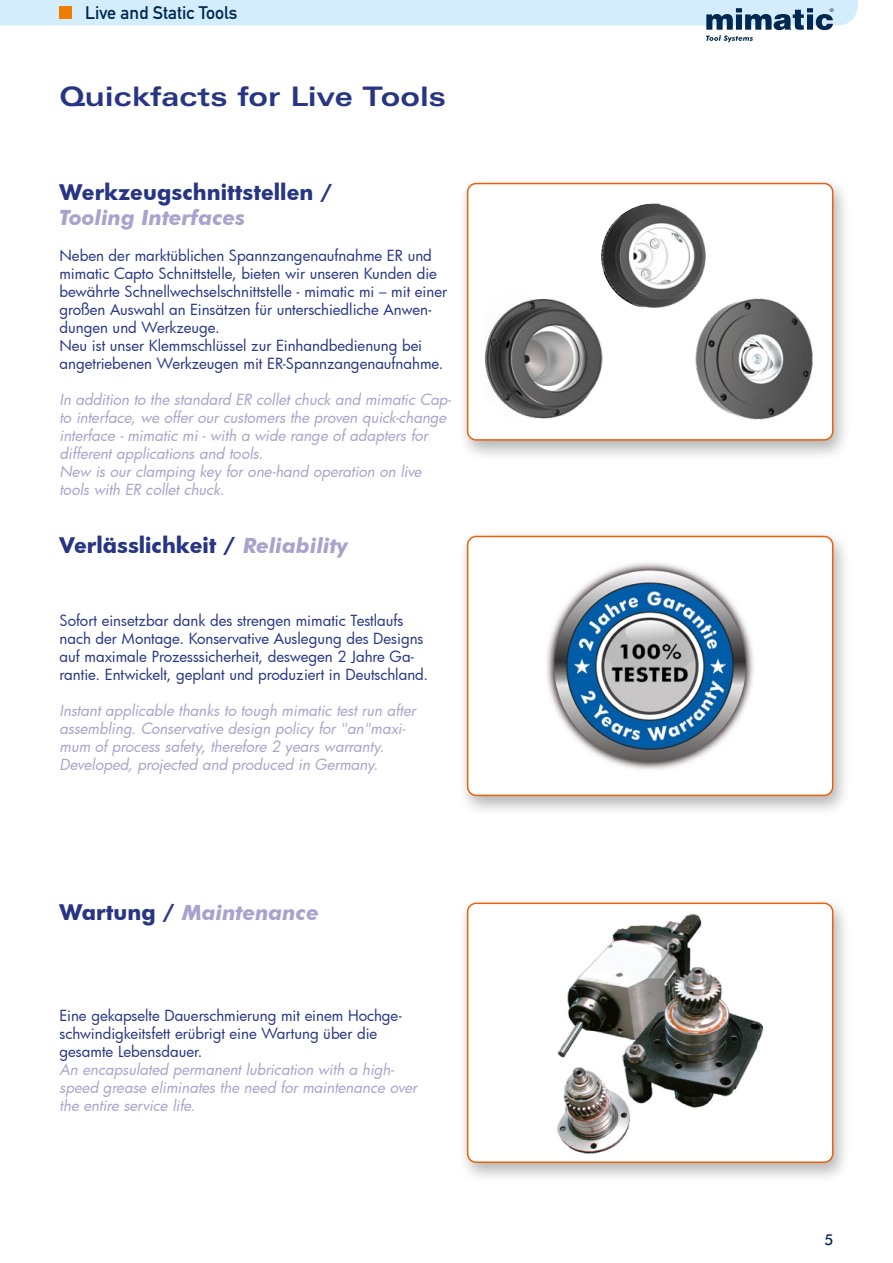
<style>
.page{position:relative;width:893px;height:1263px;background:#fff}
.page>*{position:absolute;margin:0;border:0;box-sizing:border-box;transform-origin:0 0}
.t1{font:700 expanded 27px "Zurich BT";color:#283583}
.t2{font:700 21px "Futura";color:#283583}
.t3{font:italic 700 21px "Futura BT";color:#a7a3cc}
.t4{font:18px "DIN Mittelschrift LT";color:#002851}
.t5{font:15px/18px "Futura";color:#283583}
.t6{font:italic 15px/18px "Futura";color:#a7a3cc}
.t7{font:500 15px "Futura BT";color:#002851}
.s1{font-family:"Futura BT";font-style:italic;color:#a7a3cc}
.s2{font-family:"Futura";font-style:normal;color:#283583}
</style>
<div class="page">
<svg style="left:0;top:0;width:858px;height:42px"></svg>
<div style="left:60px;top:6px;width:12px;height:13px;background:#ef7d00"></div>
<div style="left:457px;top:176px;width:395px;height:286px;background:#000;opacity:.3"></div>
<div style="left:468px;top:184px;width:365px;height:256px;background:#fff;border-radius:9px"></div>
<div style="left:467px;top:183px;width:366px;height:258px;border:2px solid #eb600a;border-radius:9px"></div>
<div style="left:457px;top:529px;width:395px;height:288px;background:#000;opacity:.3"></div>
<div style="left:468px;top:536px;width:365px;height:259px;background:#fff;border-radius:9px"></div>
<img style="left:547px;top:563px;width:206px;height:207px">
<div style="left:467px;top:536px;width:366px;height:260px;border:2px solid #eb600a;border-radius:9px"></div>
<div style="left:457px;top:896px;width:395px;height:288px;background:#000;opacity:.3"></div>
<div style="left:468px;top:903px;width:365px;height:259px;background:#fff;border-radius:9px"></div>
<img style="left:557px;top:913px;width:207px;height:241px">
<div style="left:467px;top:902px;width:366px;height:261px;border:2px solid #eb600a;border-radius:9px"></div>
<img style="left:485px;top:289px;width:128px;height:130px">
<img style="left:601px;top:204px;width:114px;height:105px;border-radius:53px">
<img style="left:691px;top:291px;width:122px;height:129px">
<p class="t4" style="left:85px;top:2px;width:154px">Live and Static Tools</p>
<h1 class="t1" style="left:60px;top:80px;width:388px">Quickfacts for Live Tools</h1>
<h2 class="t2" style="left:59px;top:177px;width:275px">Werkzeugschnittstellen /</h2>
<h2 class="t3" style="left:59px;top:205px;width:187px">Tooling Interfaces</h2>
<p class="t5" style="left:59px;top:246px;width:389px">Neben der marktüblichen Spannzangenaufnahme ER und mimatic Capto Schnittstelle, bieten wir unseren Kunden die bewährte Schnellwechselschnittstelle - mimatic mi – mit einer großen Auswahl an Einsätzen für unterschiedliche Anwen&shy;dungen und Werkzeuge.<br>Neu ist unser Klemmschlüssel zur Einhandbedienung bei angetriebenen Werkzeugen mit ER-Spannzangenaufnahme.</p>
<p class="t6" style="left:59px;top:390px;width:393px">In addition to the standard ER collet chuck and mimatic Cap&shy;to interface, we offer our customers the proven quick-change interface - mimatic mi - with a wide range of adapters for different applications and tools.<br>New is our clamping key for one-hand operation on live tools with ER collet chuck.</p>
<h2 class="t2" style="left:59px;top:530px;width:290px">Verlässlichkeit / <span class="s1">Reliability</span></h2>
<p class="t5" style="left:60px;top:612px;width:370px">Sofort einsetzbar dank des strengen mimatic Testlaufs nach der Montage. Konservative Auslegung des Designs auf maximale Prozesssicherheit, deswegen 2 Jahre Ga&shy;rantie. Entwickelt, geplant und produziert in Deutschland.</p>
<p class="t6" style="left:60px;top:702px;width:358px">Instant applicable thanks to tough mimatic test run after assembling. Conservative design policy for "an"maxi&shy;mum of process safety, therefore 2 years warranty.<br>Developed, projected and produced in Germany.</p>
<h2 class="t3" style="left:59px;top:900px;width:261px"><span class="s2">Wartung /</span> Maintenance</h2>
<p class="t5" style="left:60px;top:1006px;width:344px">Eine gekapselte Dauerschmierung mit einem Hochge&shy;schwindigkeitsfett erübrigt eine Wartung über die gesamte Lebensdauer.</p>
<p class="t6" style="left:60px;top:1060px;width:359px">An encapsulated permanent lubrication with a high&shy;speed grease eliminates the need for maintenance over the entire service life.</p>
<p class="t7" style="left:824px;top:1230px;width:11px">5</p>
</div>
